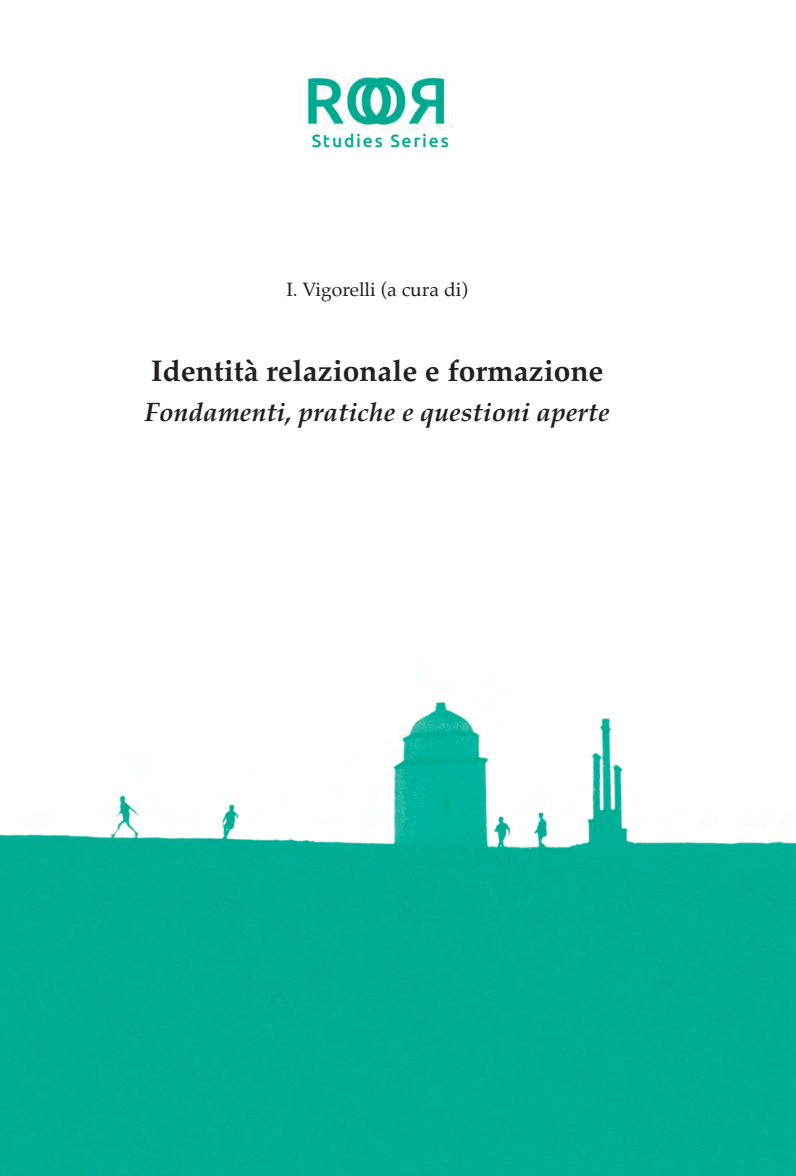
<style>
.page{position:relative;width:796px;height:1176px;background:#fff}
.page>*{position:absolute;margin:0;border:0;box-sizing:border-box;transform-origin:0 0}
.t1{font:700 29.93px "Palatino";color:#231f20}
.t2{font:italic 700 26.43px "Palatino";color:#231f20}
.t3{font:19.25px "Palatino";color:#231f20}
.t4{font:500 17.5px "Ubuntu";letter-spacing:.1em;color:#00ab91}
</style>
<div class="page">
<img style="left:0;top:701px;width:795px;height:475px">
<img style="left:299px;top:73px;width:154px;height:56px">
<p class="t4" style="left:311px;top:130px;width:138px">Studies Series</p>
<p class="t3" style="left:286px;top:281px;width:183px">I. Vigorelli (a cura di)</p>
<p class="t1" style="left:151px;top:357px;width:454px">Identità relazionale e formazione</p>
<p class="t2" style="left:144px;top:399px;width:466px">Fondamenti, pratiche e questioni aperte</p>
</div>
